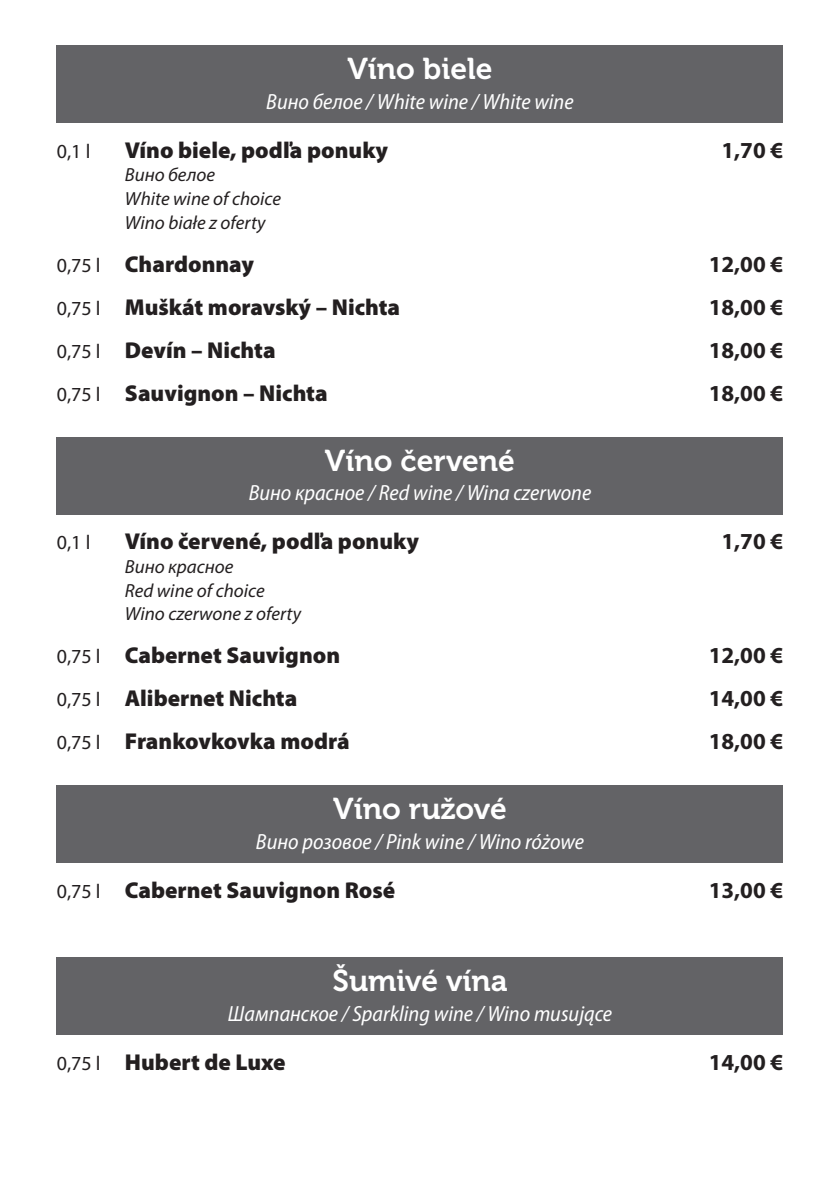
<style>
.page{position:relative;width:840px;height:1191px;background:#fff}
.page>*{position:absolute;margin:0;border:0;box-sizing:border-box;transform-origin:0 0}
.t1{font:30px "Museo 700";color:#fff}
.t2{font:900 23px "Myriad Pro";color:#231f20}
.t3{font:700 23px "Myriad Pro";color:#231f20}
.t4{font:italic semi-condensed 22px "Myriad Pro";color:#fff}
.t5{font:20px "Myriad Pro";color:#231f20}
.t6{font:italic 19px/23.6px "Myriad Pro";color:#231f20}
.s1{font-weight:400;font-size:20px}
</style>
<div class="page">
<div style="left:57px;top:45px;width:725px;height:53px;background:#636366"></div>
<div style="left:57px;top:87px;width:725px;height:36px;background:#636366"></div>
<div style="left:57px;top:437px;width:725px;height:52px;background:#636366"></div>
<div style="left:57px;top:478px;width:725px;height:36px;background:#636366"></div>
<div style="left:57px;top:785px;width:725px;height:53px;background:#636366"></div>
<div style="left:57px;top:826px;width:725px;height:37px;background:#636366"></div>
<div style="left:57px;top:957px;width:725px;height:53px;background:#636366"></div>
<div style="left:57px;top:999px;width:725px;height:36px;background:#636366"></div>
<h1 class="t1" style="left:347px;top:52px;width:147px">Víno biele</h1>
<p class="t4" style="left:266px;top:90px;width:309px">Вино белое / White wine / White wine</p>
<p class="t5" style="left:57px;top:139px;width:35px">0,1 l</p>
<p class="t2" style="left:125px;top:137px;width:265px">Víno biele, podľa ponuky</p>
<p class="t3" style="left:721px;top:135px;width:63px">1,70 €</p>
<p class="t6" style="left:125px;top:163px;width:157px">Вино белое<br>White wine of choice<br>Wino białe z oferty</p>
<p class="t2" style="left:57px;top:251px;width:199px"><span class="s1">0,75 l</span> Chardonnay</p>
<p class="t3" style="left:708px;top:249px;width:76px">12,00 €</p>
<p class="t2" style="left:57px;top:294px;width:345px"><span class="s1">0,75 l</span> Muškát moravský – Nichta</p>
<p class="t3" style="left:708px;top:292px;width:76px">18,00 €</p>
<p class="t2" style="left:57px;top:337px;width:220px"><span class="s1">0,75 l</span> Devín – Nichta</p>
<p class="t3" style="left:708px;top:335px;width:76px">18,00 €</p>
<p class="t2" style="left:57px;top:380px;width:272px"><span class="s1">0,75 l</span> Sauvignon – Nichta</p>
<p class="t3" style="left:708px;top:378px;width:76px">18,00 €</p>
<h1 class="t1" style="left:325px;top:444px;width:191px">Víno červené</h1>
<p class="t4" style="left:248px;top:481px;width:344px">Вино красное / Red wine / Wina czerwone</p>
<p class="t5" style="left:57px;top:530px;width:35px">0,1 l</p>
<p class="t2" style="left:125px;top:528px;width:295px">Víno červené, podľa ponuky</p>
<p class="t3" style="left:721px;top:526px;width:63px">1,70 €</p>
<p class="t6" style="left:125px;top:554px;width:178px">Вино красное<br>Red wine of choice<br>Wino czerwone z oferty</p>
<p class="t2" style="left:57px;top:642px;width:285px"><span class="s1">0,75 l</span> Cabernet Sauvignon</p>
<p class="t3" style="left:708px;top:640px;width:76px">12,00 €</p>
<p class="t2" style="left:57px;top:685px;width:242px"><span class="s1">0,75 l</span> Alibernet Nichta</p>
<p class="t3" style="left:708px;top:683px;width:76px">14,00 €</p>
<p class="t2" style="left:57px;top:728px;width:294px"><span class="s1">0,75 l</span> Frankovkovka modrá</p>
<p class="t3" style="left:708px;top:726px;width:76px">18,00 €</p>
<h1 class="t1" style="left:333px;top:792px;width:175px">Víno ružové</h1>
<p class="t4" style="left:256px;top:830px;width:329px">Вино розовое / Pink wine / Wino różowe</p>
<p class="t2" style="left:57px;top:877px;width:340px"><span class="s1">0,75 l</span> Cabernet Sauvignon Rosé</p>
<p class="t3" style="left:708px;top:875px;width:76px">13,00 €</p>
<h1 class="t1" style="left:332px;top:964px;width:177px">Šumivé vína</h1>
<p class="t4" style="left:228px;top:1002px;width:385px">Шампанское / Sparkling wine / Wino musujące</p>
<p class="t2" style="left:57px;top:1049px;width:230px"><span class="s1">0,75 l</span> Hubert de Luxe</p>
<p class="t3" style="left:708px;top:1047px;width:76px">14,00 €</p>
</div>
